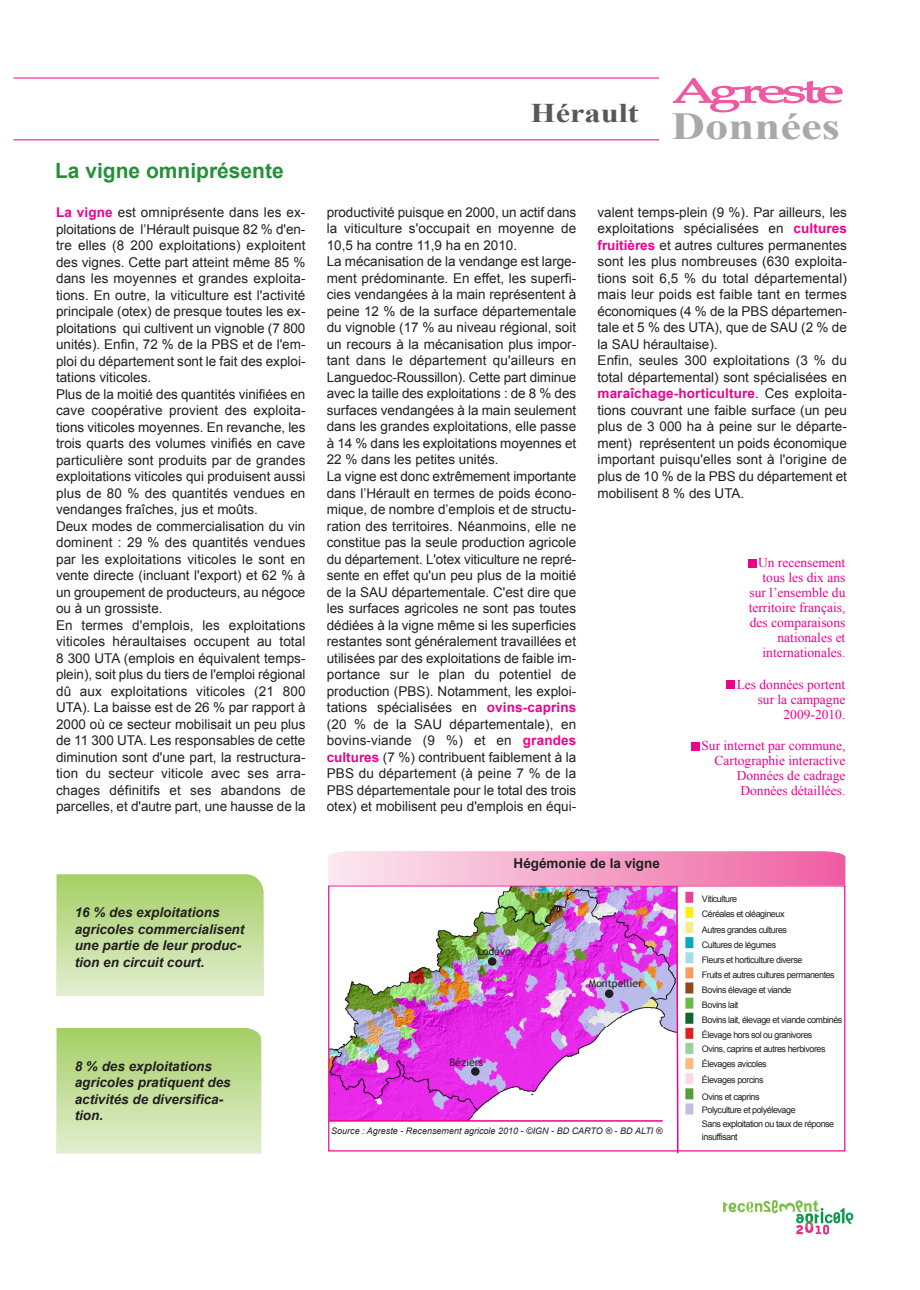
<style>
.page{position:relative;width:920px;height:1290px;background:#fff}
.page>*{position:absolute;margin:0;border:0;box-sizing:border-box;transform-origin:0 0}
.t1{font:700 38.25px "Times New Roman";color:#a8a9ad;scale:1.22 1}
.t2{font:700 27px "Times New Roman";color:#57585a;scale:1.2 1}
.t3{font:700 21px "Arial";color:#269039}
.t4{font:13.5px/16.5px "Arial";color:#231f20}
.t5{font:13.5px/15px "Times New Roman";color:#ed028c;text-align:right}
.t6{font:italic 700 13.5px/16.5px "Arial";color:#231f20}
.t7{font:700 13.5px "Arial";color:#231f20}
.t8{font:10.5px "Trebuchet MS";color:#231f20}
.t9{font:9px/15px "Arial";letter-spacing:-.05em;color:#231f20}
.t10{font:italic 9px "Arial";color:#231f20}
.s1{font-weight:700;color:#ed028c}
</style>
<div class="page">
<img style="left:723px;top:1200px;width:130px;height:35px">
<svg style="left:673px;top:78px;width:170px;height:34px"></svg>
<hr style="left:14px;top:77px;width:645px;height:2px;background:#ef59a1">
<hr style="left:14px;top:139px;width:645px;height:2px;background:#ef59a1">
<svg style="left:57px;top:1028px;width:204px;height:125px"></svg>
<svg style="left:57px;top:874px;width:206px;height:121px"></svg>
<div style="left:691px;top:742px;width:9px;height:8px;background:#ed028c"></div>
<div style="left:726px;top:680px;width:9px;height:9px;background:#ed028c"></div>
<div style="left:748px;top:559px;width:8px;height:8px;background:#ed028c"></div>
<svg style="left:328px;top:851px;width:517px;height:303px"></svg>
<hr style="left:329px;top:1120px;width:334px;height:2px;background:#ed028c">
<div style="left:605px;top:989px;width:8px;height:9px;background:#231f20;border-radius:50%"></div>
<div style="left:471px;top:1067px;width:9px;height:9px;background:#231f20;border-radius:50%"></div>
<div style="left:488px;top:957px;width:8px;height:9px;background:#231f20;border-radius:50%"></div>
<h2 class="t2" style="left:531px;top:98px;width:91px">Hérault</h2>
<h1 class="t1" style="left:671px;top:105px;width:140px">Données</h1>
<h3 class="t3" style="left:55px;top:158px;width:230px">La vigne omniprésente</h3>
<p class="t4" style="left:56px;top:204px;width:251px"><span class="s1">La vigne</span> est omniprésente dans les ex&shy;ploitations de l’Hérault puisque 82 % d'en&shy;tre elles (8 200 exploitations) exploitent des vignes. Cette part atteint même 85 % dans les moyennes et grandes exploita&shy;tions. En outre, la viticulture est l'activité principale (otex) de presque toutes les ex&shy;ploitations qui cultivent un vignoble (7 800 unités). Enfin, 72 % de la PBS et de l'em&shy;ploi du département sont le fait des exploi&shy;tations viticoles.<br>Plus de la moitié des quantités vinifiées en cave coopérative provient des exploita&shy;tions viticoles moyennes. En revanche, les trois quarts des volumes vinifiés en cave particulière sont produits par de grandes exploitations viticoles qui produisent aussi plus de 80 % des quantités vendues en vendanges fraîches, jus et moûts.<br>Deux modes de commercialisation du vin dominent : 29 % des quantités vendues par les exploitations viticoles le sont en vente directe (incluant l'export) et 62 % à un groupement de producteurs, au négoce ou à un grossiste.<br>En termes d'emplois, les exploitations viticoles héraultaises occupent au total 8 300 UTA (emplois en équivalent temps&shy;plein), soit plus du tiers de l'emploi régional dû aux exploitations viticoles (21 800<br>UTA). La baisse est de 26 % par rapport à 2000 où ce secteur mobilisait un peu plus de 11 300 UTA. Les responsables de cette diminution sont d'une part, la restructura&shy;tion du secteur viticole avec ses arra&shy;chages définitifs et ses abandons de parcelles, et d'autre part, une hausse de la</p>
<p class="t4" style="left:327px;top:204px;width:251px">productivité puisque en 2000, un actif dans la viticulture s'occupait en moyenne de 10,5 ha contre 11,9 ha en 2010.<br>La mécanisation de la vendange est large&shy;ment prédominante. En effet, les superfi&shy;cies vendangées à la main représentent à peine 12 % de la surface départementale du vignoble (17 % au niveau régional, soit un recours à la mécanisation plus impor&shy;tant dans le département qu'ailleurs en Languedoc-Roussillon). Cette part diminue avec la taille des exploitations : de 8 % des surfaces vendangées à la main seulement dans les grandes exploitations, elle passe à 14 % dans les exploitations moyennes et 22 % dans les petites unités.<br>La vigne est donc extrêmement importante dans l’Hérault en termes de poids écono&shy;mique, de nombre d’emplois et de structu&shy;ration des territoires. Néanmoins, elle ne constitue pas la seule production agricole du département. L'otex viticulture ne repré&shy;sente en effet qu'un peu plus de la moitié de la SAU départementale. C'est dire que les surfaces agricoles ne sont pas toutes dédiées à la vigne même si les superficies restantes sont généralement travaillées et utilisées par des exploitations de faible im&shy;portance sur le plan du potentiel de production (PBS). Notamment, les exploi&shy;tations spécialisées en <span class="s1">ovins-caprins </span>(20 % de la SAU départementale), en bovins-viande (9 %) et en <span class="s1">grandes cultures</span> (7 %) contribuent faiblement à la PBS du département (à peine 7 % de la PBS départementale pour le total des trois otex) et mobilisent peu d'emplois en équi-</p>
<p class="t4" style="left:597px;top:204px;width:251px">valent temps-plein (9 %). Par ailleurs, les exploitations spécialisées en <span class="s1">cultures fruitières</span> et autres cultures permanentes sont les plus nombreuses (630 exploita&shy;tions soit 6,5 % du total départemental) mais leur poids est faible tant en termes économiques (4 % de la PBS départemen&shy;tale et 5 % des UTA), que de SAU (2 % de la SAU héraultaise).<br>Enfin, seules 300 exploitations (3 % du total départemental) sont spécialisées en <span class="s1">maraîchage-horticulture</span>. Ces exploita&shy;tions couvrant une faible surface (un peu plus de 3 000 ha à peine sur le départe&shy;ment) représentent un poids économique important puisqu'elles sont à l'origine de plus de 10 % de la PBS du département et mobilisent 8 % des UTA.</p>
<p class="t5" style="left:749px;top:555px;width:98px">Un recensement tous les dix ans sur l’ensemble du territoire français, des comparaisons nationales et internationales.</p>
<p class="t5" style="left:737px;top:677px;width:110px">Les données portent sur la campagne<br>2009-2010.</p>
<p class="t5" style="left:701px;top:738px;width:145px">Sur internet par commune,<br>Cartographie interactive<br>Données de cadrage<br>Données détaillées.</p>
<p class="t6" style="left:75px;top:904px;width:171px">16 % des exploitations agricoles commercialisent une partie de leur produc&shy;tion en circuit court.</p>
<p class="t6" style="left:75px;top:1058px;width:158px">8 % des exploitations agricoles pratiquent des activités de diversifica&shy;tion.</p>
<p class="t7" style="left:514px;top:856px;width:148px">Hégémonie de la vigne</p>
<p class="t8" style="left:477px;top:945px;width:35px">Lodève</p>
<p class="t8" style="left:449px;top:1056px;width:35px">Béziers</p>
<p class="t8" style="left:589px;top:977px;width:55px">Montpellier</p>
<p class="t10" style="left:331px;top:1126px;width:333px">Source : Agreste - Recensement agricole 2010 - ©IGN - BD CARTO ® - BD ALTI ®</p>
<p class="t9" style="left:702px;top:891px;width:84px">Viticulture<br>Céréales et oléagineux</p>
<p class="t9" style="left:702px;top:923px;width:142px">Autres grandes cultures<br>Cultures de légumes<br>Fleurs et horticulture diverse<br>Fruits et autres cultures permanentes<br>Bovins élevage et viande<br>Bovins lait<br>Bovins lait, élevage et viande combinés<br>Élevage hors sol ou granivores</p>
<p class="t9" style="left:702px;top:1041px;width:125px">Ovins, caprins et autres herbivores<br>Élevages avicoles</p>
<p class="t9" style="left:702px;top:1072px;width:63px;line-height:16.5px">Élevages porcins<br>Ovins et caprins</p>
<p class="t9" style="left:702px;top:1103px;width:134px;line-height:13.5px">Polyculture et polyélevage<br>Sans exploitation ou taux de réponse insuffisant</p>
</div>
